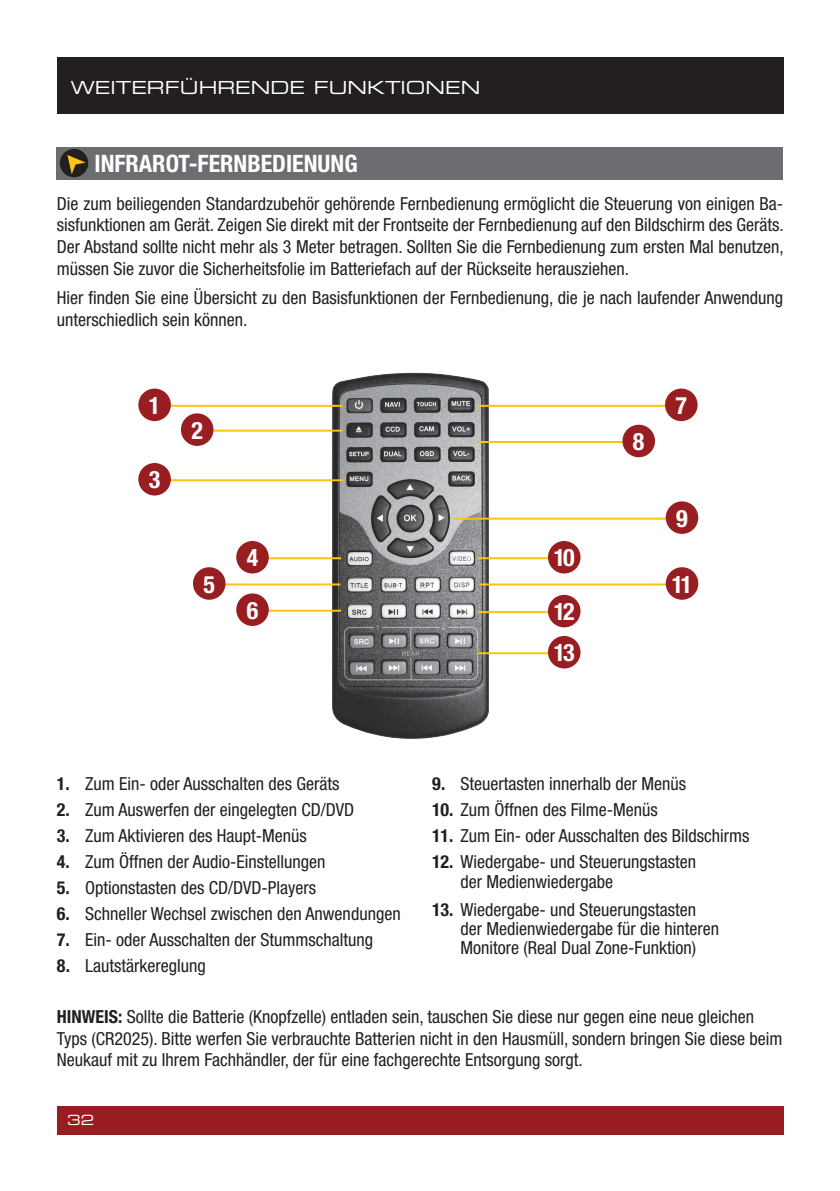
<style>
.page{position:relative;width:840px;height:1191px;background:#fff}
.page>*{position:absolute;margin:0;border:0;box-sizing:border-box;transform-origin:0 0}
.t1{font:700 condensed 24px "Helvetica Neue";color:#fff}
.t2{font:condensed 18px/21.6px "Helvetica Neue";color:#231f20}
.t3{font:18px "Eurostile Extended Two";color:#fff}
.t4{font:14px "Eurostile Extended Two";color:#fff}
.s1{font-weight:700}
</style>
<div class="page">
<div style="left:57px;top:1106px;width:725px;height:28px;background:#981e21"></div>
<div style="left:57px;top:57px;width:725px;height:56px;background:#231f20"></div>
<div style="left:57px;top:147px;width:725px;height:32px;background:#6c6d70"></div>
<div style="left:60px;top:149px;width:28px;height:28px;background:#231f20;border-radius:50%"></div>
<svg style="left:67px;top:155px;width:19px;height:19px"></svg>
<img style="left:312px;top:372px;width:191px;height:367px">
<hr style="left:477px;top:405px;width:199px;height:2px;background:#fec210">
<div style="left:664px;top:388px;width:33px;height:33px;background:#981e21;border-radius:50%"></div>
<hr style="left:476px;top:441px;width:157px;height:2px;background:#fec210">
<div style="left:622px;top:425px;width:32px;height:32px;background:#981e21;border-radius:50%"></div>
<hr style="left:454px;top:517px;width:222px;height:2px;background:#fec210">
<div style="left:665px;top:501px;width:33px;height:33px;background:#981e21;border-radius:50%"></div>
<hr style="left:196px;top:429px;width:146px;height:2px;background:#fec210">
<div style="left:181px;top:413px;width:32px;height:33px;background:#981e21;border-radius:50%"></div>
<hr style="left:162px;top:479px;width:182px;height:2px;background:#fec210">
<div style="left:138px;top:463px;width:33px;height:32px;background:#981e21;border-radius:50%"></div>
<hr style="left:260px;top:557px;width:81px;height:2px;background:#fec210">
<div style="left:236px;top:541px;width:32px;height:32px;background:#981e21;border-radius:50%"></div>
<hr style="left:213px;top:583px;width:127px;height:2px;background:#fec210">
<div style="left:193px;top:567px;width:32px;height:33px;background:#981e21;border-radius:50%"></div>
<hr style="left:478px;top:611px;width:81px;height:2px;background:#fec210">
<div style="left:547px;top:595px;width:33px;height:32px;background:#981e21;border-radius:50%"></div>
<hr style="left:260px;top:609px;width:81px;height:2px;background:#fec210">
<div style="left:236px;top:593px;width:32px;height:33px;background:#981e21;border-radius:50%"></div>
<hr style="left:162px;top:405px;width:180px;height:2px;background:#fec210">
<div style="left:138px;top:388px;width:33px;height:33px;background:#981e21;border-radius:50%"></div>
<hr style="left:478px;top:557px;width:81px;height:2px;background:#fec210">
<div style="left:547px;top:541px;width:33px;height:32px;background:#981e21;border-radius:50%"></div>
<hr style="left:478px;top:652px;width:81px;height:2px;background:#fec210">
<div style="left:547px;top:636px;width:33px;height:32px;background:#981e21;border-radius:50%"></div>
<hr style="left:479px;top:583px;width:197px;height:2px;background:#fec210">
<div style="left:665px;top:567px;width:33px;height:33px;background:#981e21;border-radius:50%"></div>
<p class="t3" style="left:71px;top:75px;width:410px">WEITERFÜHRENDE FUNKTIONEN</p>
<h1 class="t1" style="left:94px;top:149px;width:264px">INFRAROT-FERNBEDIENUNG</h1>
<p class="t2" style="left:57px;top:192px;width:728px;text-align:justify">Die zum beiliegenden Standardzubehör gehörende Fernbedienung ermöglicht die Steuerung von einigen Ba&shy;sisfunktionen am Gerät. Zeigen Sie direkt mit der Frontseite der Fernbedienung auf den Bildschirm des Geräts.<br>Der Abstand sollte nicht mehr als 3 Meter betragen. Sollten Sie die Fernbedienung zum ersten Mal benutzen, müssen Sie zuvor die Sicherheitsfolie im Batteriefach auf der Rückseite herausziehen.</p>
<p class="t2" style="left:57px;top:287px;width:727px">Hier finden Sie eine Übersicht zu den Basisfunktionen der Fernbedienung, die je nach laufender Anwendung unterschiedlich sein können.</p>
<h1 class="t1" style="left:149px;top:391px;width:13px">1</h1>
<h1 class="t1" style="left:149px;top:465px;width:13px">3</h1>
<h1 class="t1" style="left:191px;top:416px;width:13px">2</h1>
<h1 class="t1" style="left:203px;top:569px;width:13px">5</h1>
<h1 class="t1" style="left:246px;top:543px;width:13px">4</h1>
<h1 class="t1" style="left:553px;top:543px;width:22px">10</h1>
<h1 class="t1" style="left:246px;top:596px;width:13px">6</h1>
<h1 class="t1" style="left:553px;top:597px;width:22px">12</h1>
<h1 class="t1" style="left:553px;top:638px;width:22px">13</h1>
<h1 class="t1" style="left:632px;top:427px;width:13px">8</h1>
<h1 class="t1" style="left:675px;top:391px;width:13px">7</h1>
<h1 class="t1" style="left:676px;top:504px;width:13px">9</h1>
<h1 class="t1" style="left:671px;top:569px;width:22px">11</h1>
<p class="t2" style="left:57px;top:772px;width:284px"><span class="s1">1.</span> Zum Ein- oder Ausschalten des Geräts</p>
<p class="t2" style="left:57px;top:798px;width:299px"><span class="s1">2.</span> Zum Auswerfen der eingelegten CD/DVD</p>
<p class="t2" style="left:57px;top:824px;width:251px"><span class="s1">3.</span> Zum Aktivieren des Haupt-Menüs</p>
<p class="t2" style="left:57px;top:850px;width:270px"><span class="s1">4.</span> Zum Öffnen der Audio-Einstellungen</p>
<p class="t2" style="left:57px;top:876px;width:261px"><span class="s1">5.</span> Optionstasten des CD/DVD-Players</p>
<p class="t2" style="left:57px;top:902px;width:345px"><span class="s1">6.</span> Schneller Wechsel zwischen den Anwendungen</p>
<p class="t2" style="left:57px;top:928px;width:318px"><span class="s1">7.</span> Ein- oder Ausschalten der Stummschaltung</p>
<p class="t2" style="left:57px;top:954px;width:150px"><span class="s1">8.</span> Lautstärkereglung</p>
<p class="t2" style="left:432px;top:772px;width:255px"><span class="s1">9.</span> Steuertasten innerhalb der Menüs</p>
<p class="t2" style="left:432px;top:798px;width:227px"><span class="s1">10.</span> Zum Öffnen des Filme-Menüs</p>
<p class="t2" style="left:432px;top:824px;width:319px"><span class="s1">11.</span> Zum Ein- oder Ausschalten des Bildschirms</p>
<p class="t2" style="left:460px;top:851px;width:237px;line-height:20px;text-indent:-28px"><span class="s1">12.</span> Wiedergabe- und Steuerungstasten der Medienwiedergabe</p>
<p class="t2" style="left:460px;top:900px;width:260px;line-height:19px;text-indent:-28px"><span class="s1">13.</span> Wiedergabe- und Steuerungstasten der Medienwiedergabe für die hinteren<br>Monitore (Real Dual Zone-Funktion)</p>
<p class="t2" style="left:57px;top:1005px;width:726px"><span class="s1">HINWEIS:</span> Sollte die Batterie (Knopfzelle) entladen sein, tauschen Sie diese nur gegen eine neue gleichen<br>Typs (CR2025). Bitte werfen Sie verbrauchte Batterien nicht in den Hausmüll, sondern bringen Sie diese beim<br>Neukauf mit zu Ihrem Fachhändler, der für eine fachgerechte Entsorgung sorgt.</p>
<p class="t4" style="left:67px;top:1110px;width:28px">32</p>
</div>
